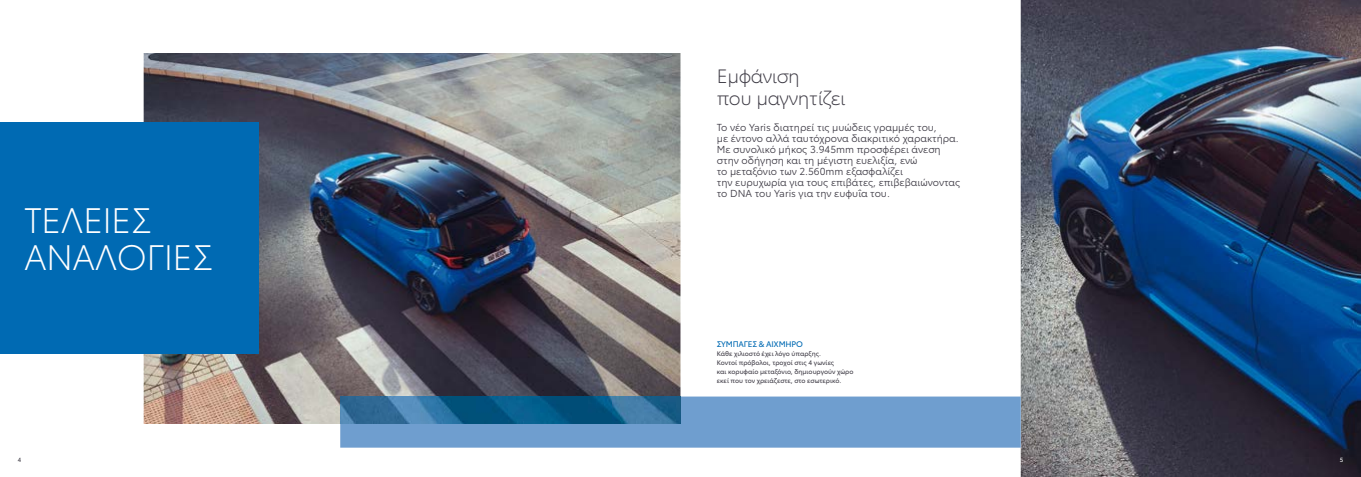
<style>
.page{position:relative;width:1361px;height:477px;background:#fff}
.page>*{position:absolute;margin:0;border:0;box-sizing:border-box;transform-origin:0 0}
.t1{font:300 34.9px/37px "Toyota Type";letter-spacing:-.02em;color:#fff}
.t2{font:300 19px/22px "Toyota Type";letter-spacing:-.02em;color:#3d3a44}
.t3{font:10px/11px "Toyota Type";color:#3d3a44}
.t4{font:8px "Toyota Type";letter-spacing:-.02em;color:#006ab3}
.t5{font:6.5px/9px "Toyota Type";color:#3d3a44}
.t6{font:6px "Toyota Type";color:#3d3a44}
.t7{font:6px "Toyota Type";color:#fff}
</style>
<div class="page">
<img style="left:1020px;top:0;width:341px;height:476px">
<img style="left:144px;top:53px;width:536px;height:370px">
<div style="left:0;top:123px;width:259px;height:231px;background:#006ab3"></div>
<div style="left:340px;top:396px;width:680px;height:51px;background:#6f9ecf"></div>
<img style="left:340px;top:396px;width:340px;height:27px">
<h1 class="t1" style="left:24px;top:199px;width:191px">ΤΕΛΕΙΕΣ<br>ΑΝΑΛΟΓΙΕΣ</h1>
<h2 class="t2" style="left:717px;top:64px;width:130px">Εμφάνιση<br>που μαγνητίζει</h2>
<p class="t3" style="left:717px;top:121px;width:245px">Το νέο Yaris διατηρεί τις μυώδεις γραμμές του,<br>με έντονο αλλά ταυτόχρονα διακριτικό χαρακτήρα.<br>Με συνολικό μήκος 3.945mm προσφέρει άνεση στην οδήγηση και τη μέγιστη ευελιξία, ενώ<br>το μεταξόνιο των 2.560mm εξασφαλίζει<br>την ευρυχωρία για τους επιβάτες, επιβεβαιώνοντας το DNA του Yaris για την ευφυΐα του.</p>
<p class="t4" style="left:717px;top:337px;width:88px">ΣΥΜΠΑΓΕΣ &amp; ΑΙΧΜΗΡΟ</p>
<p class="t5" style="left:717px;top:348px;width:138px">Κάθε χιλιοστό έχει λόγο ύπαρξης.<br>Κοντοί πρόβολοι, τροχοί στις 4 γωνίες<br>και κορυφαίο μεταξόνιο, δημιουργούν χώρο εκεί που τον χρειάζεστε, στο εσωτερικό.</p>
<p class="t6" style="left:18px;top:455px;width:5px">4</p>
<p class="t7" style="left:1339px;top:455px;width:5px">5</p>
</div>
